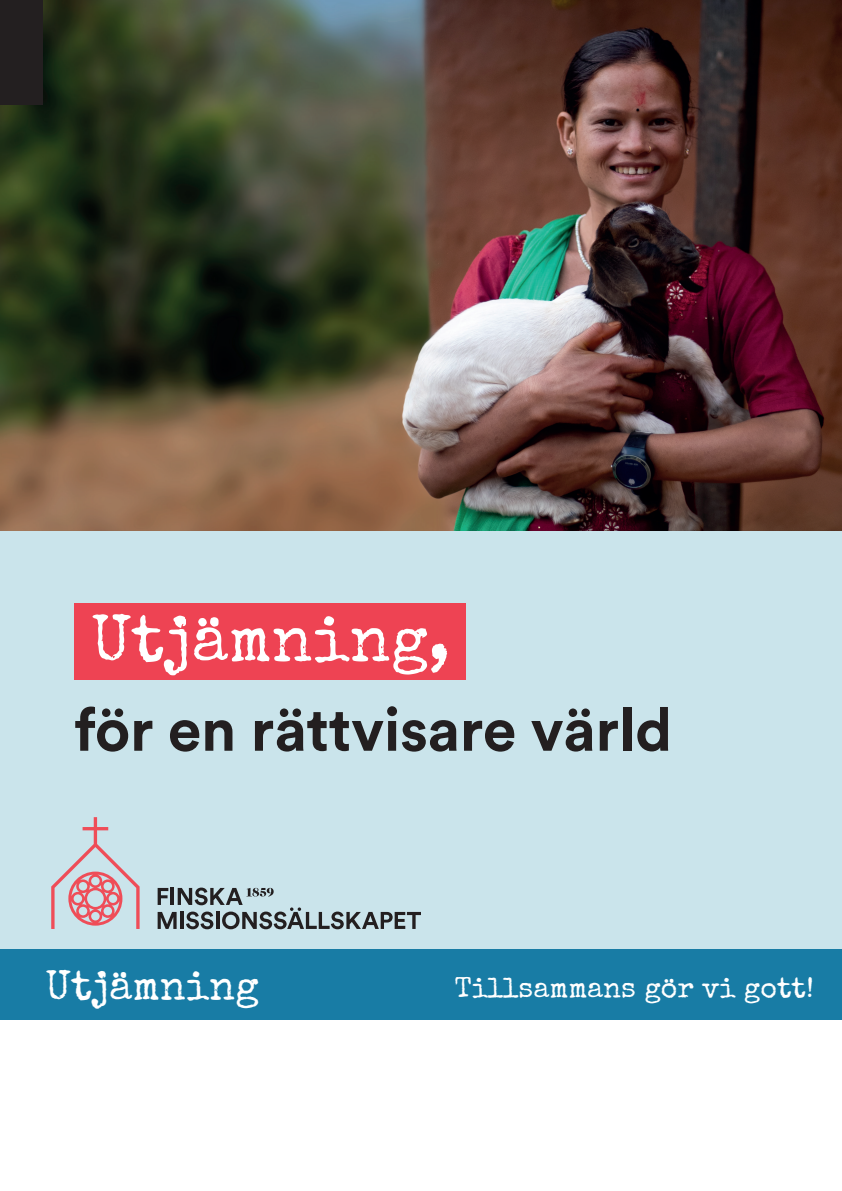
<style>
.page{position:relative;width:842px;height:1191px;background:#fff}
.page>*{position:absolute;margin:0;border:0;box-sizing:border-box;transform-origin:0 0}
.t1{font:65px "Special Elite";color:#fff}
.t2{font:700 60.4px "Circular Std";letter-spacing:-.005em;color:#231f20}
.t3{font:41.2px "Special Elite";color:#fff}
.t4{font:28.4px "Special Elite";color:#fff}
</style>
<div class="page">
<div style="left:0;top:525px;width:842px;height:450px;background:#cae4eb"></div>
<img style="left:0;top:0;width:842px;height:530px">
<div style="left:0;top:0;width:43px;height:104px;background:#231f20"></div>
<div style="left:0;top:950px;width:842px;height:70px;background:#187ca5"></div>
<svg style="left:158px;top:887px;width:263px;height:42px"></svg>
<svg style="left:51px;top:817px;width:89px;height:112px"></svg>
<div style="left:74px;top:603px;width:392px;height:76px;background:#ee4353"></div>
<p class="t1" style="left:91px;top:597px;width:361px">Utjämning,</p>
<p class="t2" style="left:74px;top:690px;width:599px">för en rättvisare värld</p>
<p class="t3" style="left:46px;top:959px;width:215px">Utjämning</p>
<p class="t4" style="left:455px;top:969px;width:360px">Tillsammans gör vi gott!</p>
</div>
